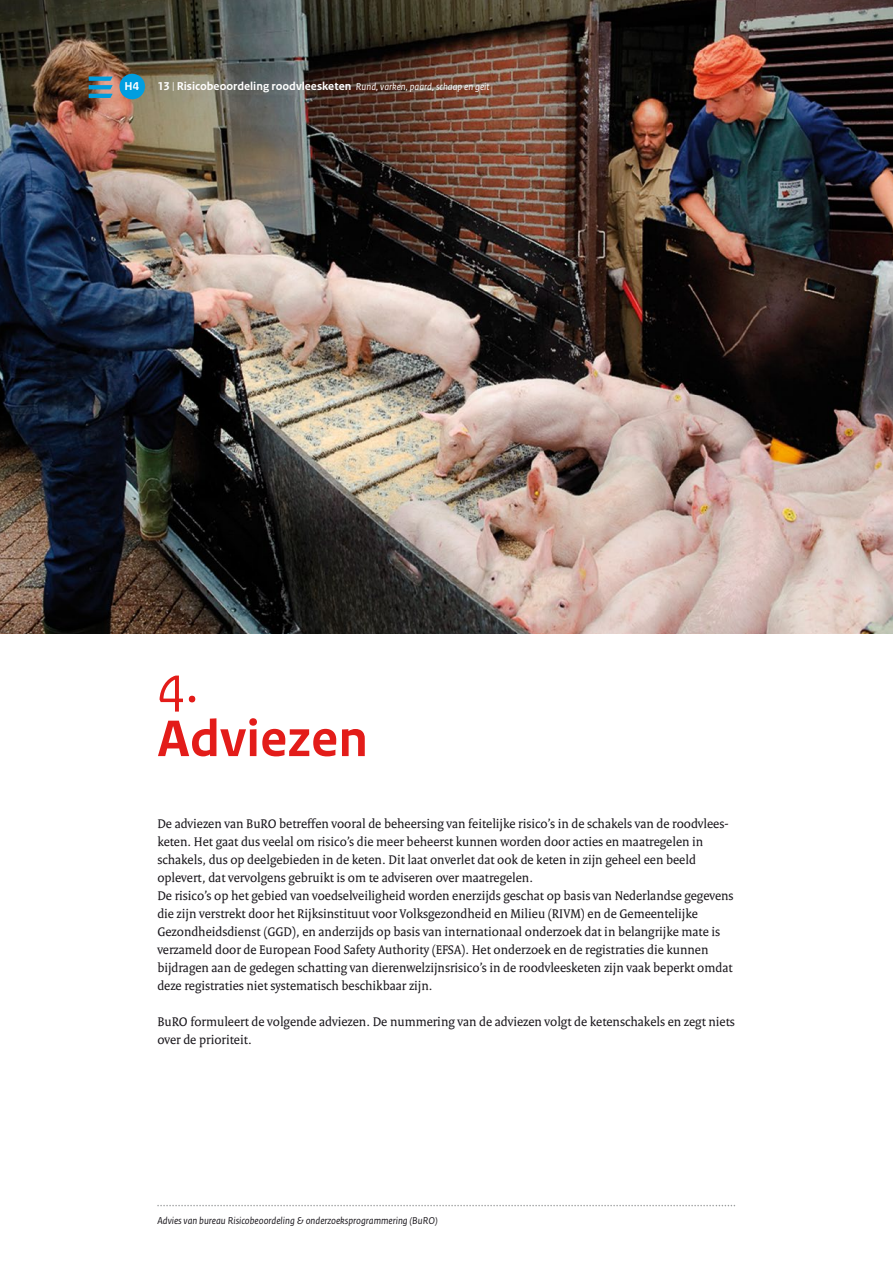
<style>
.page{position:relative;width:893px;height:1263px;background:#fff}
.page>*{position:absolute;margin:0;border:0;box-sizing:border-box;transform-origin:0 0}
.t1{font:700 54px "Rijksoverheid Sans Text";color:#e31c19}
.t2{font:54px "Rijksoverheid Sans Text";color:#e31c19}
.t3{font:13.5px/18px "Rijksoverheid Serif";color:#1a171c}
.t4{font:700 12px "Rijksoverheid Sans Text";color:#fff}
.t5{font:italic 10.5px "Rijksoverheid Sans Text";color:#1a171c}
.s1{font-weight:400;font-size:10.5px}
.s2{font-weight:400;font-style:italic;font-size:10.5px}
</style>
<div class="page">
<img style="left:0;top:0;width:893px;height:634px">
<div style="left:119px;top:74px;width:26px;height:25px;background:#009ee0;border-radius:50%"></div>
<svg style="left:89px;top:77px;width:24px;height:21px"></svg>
<svg style="left:157px;top:1205px;width:578px;height:1px"></svg>
<p class="t4" style="left:125px;top:79px;width:16px">H4</p>
<p class="t4" style="left:157px;top:79px;width:334px">13 <span class="s1">|</span> Risicobeoordeling roodvleesketen <span class="s2">Rund, varken, paard, schaap en geit</span></p>
<h1 class="t2" style="left:157px;top:653px;width:43px">4.</h1>
<h1 class="t1" style="left:157px;top:708px;width:212px">Adviezen</h1>
<p class="t3" style="left:157px;top:815px;width:578px">De adviezen van BuRO betreffen vooral de beheersing van feitelijke risico’s in de schakels van de roodvlees&shy;keten. Het gaat dus veelal om risico’s die meer beheerst kunnen worden door acties en maatregelen in schakels, dus op deelgebieden in de keten. Dit laat onverlet dat ook de keten in zijn geheel een beeld oplevert, dat vervolgens gebruikt is om te adviseren over maatregelen.<br>De risico’s op het gebied van voedselveiligheid worden enerzijds geschat op basis van Nederlandse gegevens die zijn verstrekt door het Rijksinstituut voor Volksgezondheid en Milieu (RIVM) en de Gemeentelijke Gezondheidsdienst (GGD), en anderzijds op basis van internationaal onderzoek dat in belangrijke mate is verzameld door de European Food Safety Authority (EFSA). Het onderzoek en de registraties die kunnen bijdragen aan de gedegen schatting van dierenwelzijnsrisico’s in de roodvleesketen zijn vaak beperkt omdat deze registraties niet systematisch beschikbaar zijn.</p>
<p class="t3" style="left:157px;top:1013px;width:579px">BuRO formuleert de volgende adviezen. De nummering van de adviezen volgt de ketenschakels en zegt niets over de prioriteit.</p>
<p class="t5" style="left:157px;top:1215px;width:282px">Advies van bureau Risicobeoordeling &amp; onderzoeksprogrammering (BuRO)</p>
</div>
